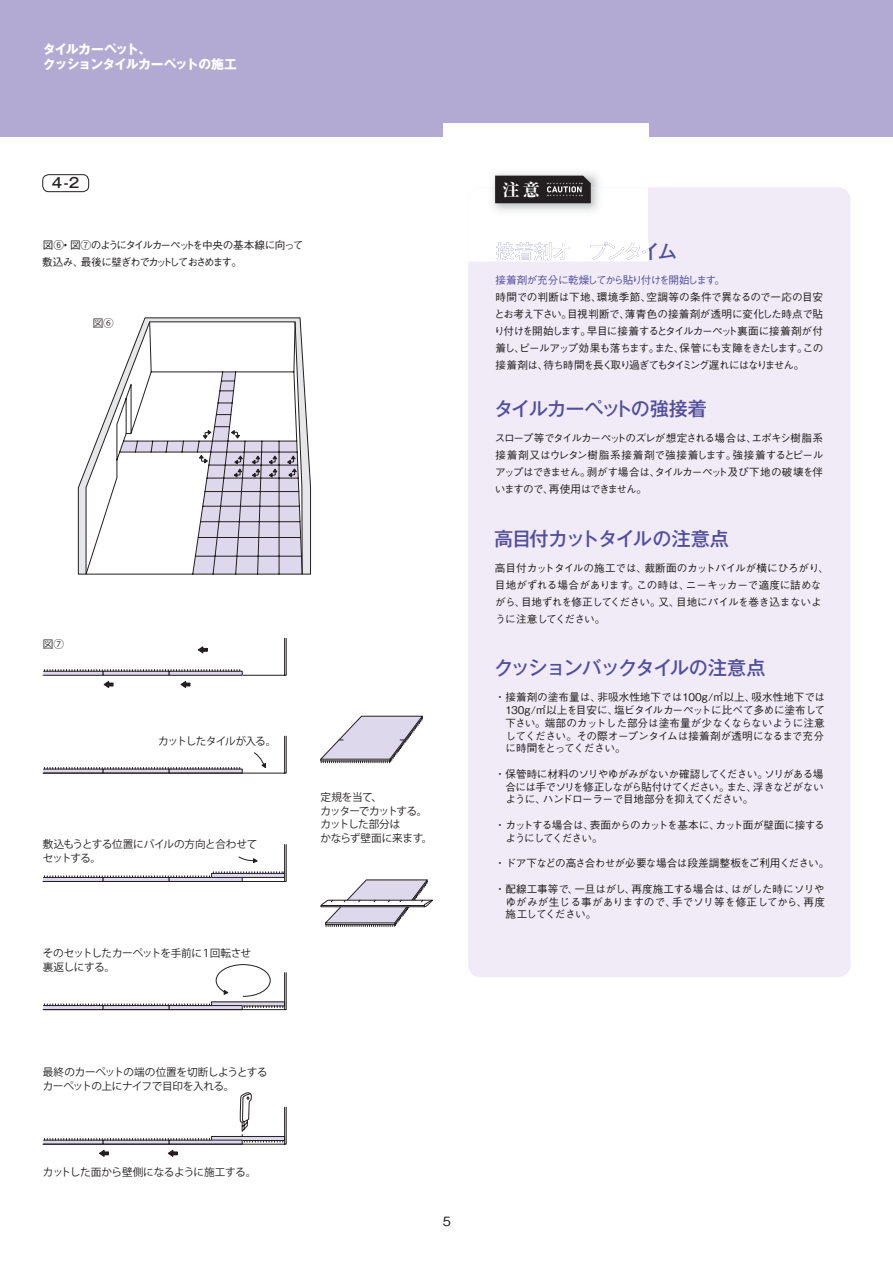
<style>
.page{position:relative;width:893px;height:1263px;background:#fff}
.page>*{position:absolute;margin:0;border:0;box-sizing:border-box;transform-origin:0 0}
.t1{font:500 19.2px "Gothic MB101 Pro";letter-spacing:-.045em;color:#524e9d}
.t2{font:800 16.95px "Ryumin Pro";color:#fff}
.t3{font:500 13.8px "Gothic MB101 Pro";color:#231f20}
.t4{font:700 12.75px/15.3px "Gothic MB101 Pro";letter-spacing:-.06em;color:#fff}
.t5{font:500 12.75px "Gothic BBB Pro";color:#231f20}
.t6{font:500 10.65px/17px "Gothic BBB Pro";letter-spacing:-.045em;color:#231f20;text-align:justify}
.t7{font:10.65px/13.8px "Koz Go Pr 6 N";letter-spacing:-.04em;color:#231f20}
.t8{font:500 10.65px/17px "Gothic BBB Pro";letter-spacing:-.02em;color:#231f20}
.t9{font:500 10.65px/17px "Gothic BBB Pro";letter-spacing:-.125em;color:#231f20}
.t10{font:500 10.65px/12.8px "Gothic BBB Pro";letter-spacing:-.08em;color:#231f20}
.t11{font:500 10.65px "Gothic BBB Pro";letter-spacing:-.01em;color:#231f20}
.t12{font:500 10.65px "Gothic BBB Pro";letter-spacing:.015em;color:#231f20}
.t13{font:500 10.65px "Gothic BBB Pro";letter-spacing:-.12em;color:#524e9d}
.t14{font:10.65px "Koz Go Pr 6 N";letter-spacing:-.02em;color:#231f20}
.t15{font:10.65px "Koz Go Pr 6 N";letter-spacing:-.085em;color:#231f20}
.t16{font:500 10.65px "Gothic BBB Pro";letter-spacing:-.07em;color:#231f20}
</style>
<div class="page">
<div style="left:468px;top:187px;width:382px;height:790px;background:#f0ebf6"></div>
<div style="left:648px;top:243px;width:9px;height:17px;background:#f0ebf6"></div>
<div style="left:0;top:0;width:893px;height:136px;background:#b3aad3"></div>
<svg style="left:78px;top:317px;width:233px;height:257px"></svg>
<svg style="left:86px;top:321px;width:217px;height:253px"></svg>
<svg style="left:120px;top:372px;width:182px;height:202px"></svg>
<svg style="left:43px;top:736px;width:244px;height:37px"></svg>
<svg style="left:43px;top:844px;width:244px;height:38px"></svg>
<svg style="left:43px;top:964px;width:244px;height:46px"></svg>
<svg style="left:43px;top:1092px;width:244px;height:65px"></svg>
<svg style="left:320px;top:716px;width:103px;height:47px"></svg>
<svg style="left:320px;top:879px;width:113px;height:47px"></svg>
<div style="left:42px;top:174px;width:47px;height:18px;border:1px solid #231f20;border-radius:6px"></div>
<svg style="left:43px;top:638px;width:244px;height:50px"></svg>
<img style="left:493px;top:173px;width:106px;height:14px">
<img style="left:468px;top:187px;width:180px;height:74px">
<div style="left:444px;top:124px;width:204px;height:12px;background:#fff"></div>
<img style="left:496px;top:242px;width:38px;height:18px">
<img style="left:534px;top:242px;width:35px;height:18px">
<img style="left:553px;top:243px;width:16px;height:17px">
<svg style="left:572px;top:250px;width:16px;height:2px"></svg>
<img style="left:590px;top:242px;width:34px;height:18px">
<img style="left:608px;top:243px;width:16px;height:16px">
<img style="left:626px;top:243px;width:14px;height:17px">
<img style="left:642px;top:243px;width:6px;height:17px">
<svg style="left:495px;top:176px;width:96px;height:27px;background:#2f2b2c"></svg>
<p class="t4" style="left:43px;top:40px;width:196px">タイルカーペット、<br>クッションタイルカーペットの施工</p>
<p class="t3" style="left:52px;top:172px;width:29px">4-2</p>
<p class="t9" style="left:42px;top:235px;width:263px">図⑥• 図⑦のようにタイルカーペットを中央の基本線に向って敷込み、最後に壁ぎわでカットしておさめます。</p>
<p class="t7" style="left:93px;top:316px;width:23px">図⑥</p>
<p class="t7" style="left:43px;top:638px;width:23px">図⑦</p>
<p class="t15" style="left:158px;top:735px;width:120px">カットしたタイルが入る。</p>
<p class="t7" style="left:43px;top:837px;width:216px">敷込もうとする位置にパイルの方向と合わせてセットする。</p>
<p class="t7" style="left:43px;top:947px;width:210px">そのセットしたカーペットを手前に１回転させ裏返しにする。</p>
<p class="t7" style="left:43px;top:1066px;width:226px">最終のカーペットの端の位置を切断しようとするカーペットの上にナイフで目印を入れる。</p>
<p class="t14" style="left:43px;top:1166px;width:215px">カットした面から壁側になるように施工する。</p>
<p class="t7" style="left:321px;top:790px;width:114px">定規を当て、<br>カッターでカットする。カットした部分は<br>かならず壁面に来ます。</p>
<p class="t5" style="left:443px;top:1210px;width:10px">5</p>
<h2 class="t2" style="left:503px;top:176px;width:39px">注意</h2>
<p class="t13" style="left:496px;top:271px;width:231px">接着剤が充分に乾燥してから貼り付けを開始します。</p>
<p class="t6" style="left:494px;top:287px;width:331px">時間での判断は下地、環境季節、空調等の条件で異なるので一応の目安とお考え下さい。目視判断で、薄青色の接着剤が透明に変化した時点で貼り付けを開始します。早目に接着するとタイルカーペット裏面に接着剤が付着し、ピールアップ効果も落ちます。また、保管にも支障をきたします。この接着剤は、待ち時間を長く取り過ぎてもタイミング遅れにはなりません。</p>
<h1 class="t1" style="left:494px;top:392px;width:214px">タイルカーペットの強接着</h1>
<p class="t6" style="left:495px;top:428px;width:330px">スロープ等でタイルカーペットのズレが想定される場合は、エポキシ樹脂系接着剤又はウレタン樹脂系接着剤で強接着します。強接着するとピールアップはできません。剥がす場合は、タイルカーペット及び下地の破壊を伴いますので、再使用はできません。</p>
<h1 class="t1" style="left:494px;top:522px;width:236px">高目付カットタイルの注意点</h1>
<p class="t8" style="left:495px;top:558px;width:336px">高目付カットタイルの施工では、裁断面のカットパイルが横にひろがり、目地がずれる場合があります。この時は、ニーキッカーで適度に詰めながら、目地ずれを修正してください。又、目地にパイルを巻き込まないように注意してください。</p>
<h1 class="t1" style="left:494px;top:652px;width:273px">クッションバックタイルの注意点</h1>
<p class="t6" style="left:495px;top:690px;width:332px;line-height:12.8px">・接着剤の塗布量は、非吸水性地下では100g/㎡以上、吸水性地下では　130g/㎡以上を目安に、塩ビタイルカーペットに比べて多めに塗布して　下さい。端部のカットした部分は塗布量が少なくならないように注意　してください。その際オープンタイムは接着剤が透明になるまで充分　に時間をとってください。</p>
<p class="t6" style="left:495px;top:766px;width:331px;line-height:12.8px">・保管時に材料のソリやゆがみがないか確認してください。ソリがある場　合には手でソリを修正しながら貼付けてください。また、浮きなどがない　ように、ハンドローラーで目地部分を抑えてください。</p>
<p class="t10" style="left:495px;top:817px;width:331px">・カットする場合は、表面からのカットを基本に、カット面が壁面に接する　ようにしてください。</p>
<p class="t6" style="left:495px;top:853px;width:336px">・ドア下などの高さ合わせが必要な場合は段差調整板をご利用ください。</p>
<p class="t11" style="left:495px;top:880px;width:331px">・配線工事等で、一旦はがし、再度施工する場合は、はがした時にソリや</p>
<p class="t12" style="left:505px;top:893px;width:321px">ゆがみが生じる事がありますので、手でソリ等を修正してから、再度</p>
<p class="t16" style="left:495px;top:906px;width:103px">　施工してください。</p>
</div>
